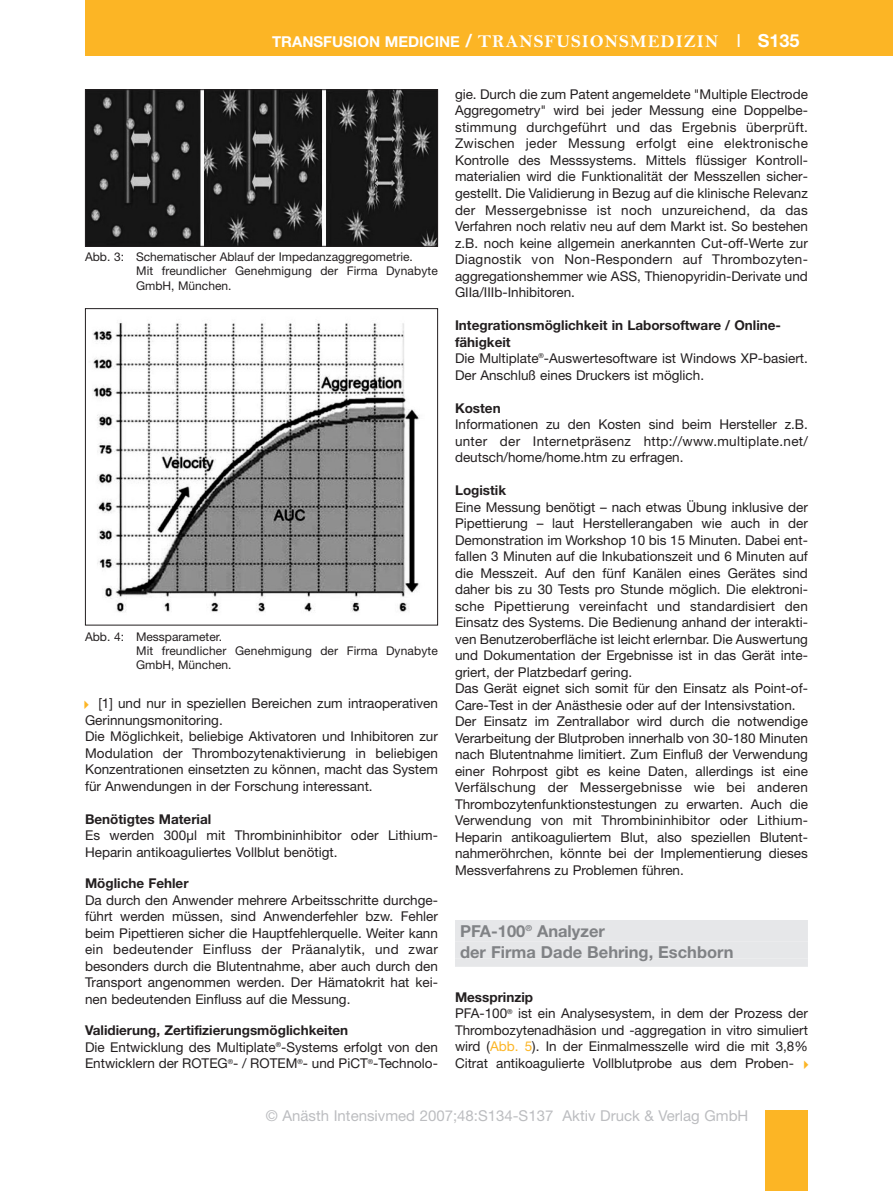
<style>
.page{position:relative;width:893px;height:1191px;background:#fff}
.page>*{position:absolute;margin:0;border:0;box-sizing:border-box;transform-origin:0 0}
.t1{font:700 16.5px/21.3px "Helvetica Neue";color:#808285}
.t2{font:15px "Helvetica Neue";color:#bcbdc0}
.t3{font:700 15px "Helvetica Neue";color:#fff}
.t4{font:13.5px/16.5px "Helvetica Neue";color:#231f20}
.t5{font:700 13.5px "Helvetica Neue";color:#231f20}
.t6{font:12px/14.2px "Helvetica Neue";color:#231f20}
.s1{font-size:18px}
.s2{font-family:"Bell MT Bold";font-weight:400;font-size:18px}
.s3{font-weight:400;font-size:18px}
.s4{font-weight:700}
.s5{color:#fcb525}
</style>
<div class="page">
<div style="left:85px;top:0;width:808px;height:55px;background:#fcb525"></div>
<div style="left:765px;top:1110px;width:43px;height:81px;background:#fcb525"></div>
<div style="left:455px;top:920px;width:353px;height:17px;background:#e6e7e9"></div>
<hr style="left:455px;top:937px;width:353px;height:4px;background:#e6e7e9">
<div style="left:455px;top:941px;width:353px;height:17px;background:#e6e7e9"></div>
<div style="left:455px;top:958px;width:353px;height:8px;background:#e6e7e9"></div>
<img style="left:87px;top:91px;width:349px;height:154px">
<div style="left:85px;top:89px;width:353px;height:158px;border:1px solid #231f20"></div>
<img style="left:92px;top:323px;width:328px;height:290px">
<div style="left:85px;top:308px;width:353px;height:317px;border:1px solid #231f20"></div>
<p class="t3" style="left:272px;top:36px;width:529px">TRANSFUSION MEDICINE <span class="s1">/</span> <span class="s2">TRANSFUSIONSMEDIZIN</span> <span class="s3">I</span> <span class="s1">S135</span></p>
<p class="t6" style="left:136px;top:251px;width:303px;text-indent:-51px">Abb. 3: Schematischer Ablauf der Impedanzaggregometrie.<br>Mit freundlicher Genehmigung der Firma Dynabyte<br>GmbH, München.</p>
<p class="t6" style="left:136px;top:630px;width:303px;text-indent:-51px">Abb. 4: Messparameter.<br>Mit freundlicher Genehmigung der Firma Dynabyte<br>GmbH, München.</p>
<p class="t4" style="left:85px;top:696px;width:354px;text-indent:13px">[1] und nur in speziellen Bereichen zum intraoperativen Ge rinnungsmonitoring.<br>Die Möglichkeit, beliebige Aktivatoren und Inhibitoren zur Modulation der Thrombozytenaktivierung in beliebigen Konzentrationen einsetzten zu können, macht das System für Anwendungen in der Forschung interessant.</p>
<p class="t5" style="left:85px;top:814px;width:128px">Benötigtes Material</p>
<p class="t4" style="left:85px;top:828px;width:354px">Es werden 300µl mit Thrombininhibitor oder Lithium-<br>Heparin antikoaguliertes Vollblut benötigt.</p>
<p class="t5" style="left:85px;top:878px;width:105px">Mögliche Fehler</p>
<p class="t4" style="left:85px;top:893px;width:354px;text-align:justify">Da durch den Anwender mehrere Arbeitsschritte durchge&shy;führt werden müssen, sind Anwenderfehler bzw. Fehler beim Pipettieren sicher die Hauptfehlerquelle. Weiter kann ein bedeutender Einfluss der Präanalytik, und zwar besonders durch die Blutentnahme, aber auch durch den Transport angenommen werden. Der Hämatokrit hat kei&shy;nen bedeutenden Einfluss auf die Messung.</p>
<p class="t4" style="left:85px;top:1023px;width:354px"><span class="s4">Validierung, Zertifizierungsmöglichkeiten<br></span>Die Entwicklung des Multiplate<sup>®</sup>-Systems erfolgt von den<br>Entwicklern der ROTEG<sup>®</sup>- / ROTEM<sup>®</sup>- und PiCT<sup>®</sup>-Technolo -</p>
<p class="t4" style="left:455px;top:87px;width:354px;text-align:justify">gie. Durch die zum Patent angemeldete "Multiple Electrode Aggregometry" wird bei jeder Messung eine Doppel be - stimmung durchgeführt und das Ergebnis überprüft.<br>Zwischen jeder Messung erfolgt eine elektronische Kontrolle des Messsystems. Mittels flüssiger Kontroll - materialien wird die Funktionalität der Messzellen sicher&shy;gestellt. Die Validierung in Bezug auf die klinische Relevanz der Messergebnisse ist noch unzureichend, da das Verfahren noch relativ neu auf dem Markt ist. So bestehen z.B. noch keine allgemein anerkannten Cut-off-Werte zur Diagnostik von Non-Respondern auf Thrombozyten - aggregations hemmer wie ASS, Thienopyridin-Derivate und GIIa/IIIb-Inhibitoren.</p>
<p class="t4" style="left:455px;top:318px;width:354px"><span class="s4">Integrations möglichkeit in Laborsoftware / Online - fähigkeit<br></span>Die Multiplate<sup>®</sup>-Auswertesoftware ist Windows XP-basiert.<br>Der Anschluß eines Druckers ist möglich.</p>
<p class="t5" style="left:455px;top:403px;width:47px">Kosten</p>
<p class="t4" style="left:455px;top:417px;width:354px;text-align:justify">Informationen zu den Kosten sind beim Hersteller z.B. unter der Internetpräsenz http://www.multiplate.net/ deutsch/home/home.htm zu erfragen.</p>
<p class="t5" style="left:455px;top:485px;width:53px">Logistik</p>
<p class="t4" style="left:455px;top:500px;width:354px">Eine Messung benötigt – nach etwas Übung inklusive der Pipettierung – laut Herstellerangaben wie auch in der Demonstration im Workshop 10 bis 15 Minuten. Dabei ent&shy;fallen 3 Minuten auf die Inkubationszeit und 6 Minuten auf die Messzeit. Auf den fünf Kanälen eines Gerätes sind daher bis zu 30 Tests pro Stunde möglich. Die elektroni&shy;sche Pipettierung vereinfacht und standardisiert den Einsatz des Systems. Die Bedienung anhand der interakti&shy;ven Benutzeroberfläche ist leicht erlernbar. Die Auswertung und Dokumentation der Ergebnisse ist in das Gerät inte&shy;griert, der Platzbedarf gering.<br>Das Gerät eignet sich somit für den Einsatz als Point-of-Care-Test in der Anästhesie oder auf der Intensivstation.<br>Der Einsatz im Zentrallabor wird durch die notwendige Verarbeitung der Blutproben innerhalb von 30-180 Minuten nach Blutentnahme limitiert. Zum Einfluß der Verwendung einer Rohrpost gibt es keine Daten, allerdings ist eine Verfälschung der Messergebnisse wie bei anderen Thrombozytenfunktionstestungen zu erwarten. Auch die Verwendung von mit Thrombininhibitor oder Lithium-Heparin antikoaguliertem Blut, also speziellen Blut ent - nahme röhrchen, könnte bei der Implementierung dieses Messverfahrens zu Problemen führen.</p>
<p class="t1" style="left:460px;top:922px;width:275px">PFA-100<sup>®</sup> Analyzer<br>der Firma Dade Behring, Eschborn</p>
<p class="t4" style="left:455px;top:990px;width:354px"><span class="s4">Messprinzip<br></span>PFA-100<sup>®</sup> ist ein Analysesystem, in dem der Prozess der Thrombozytenadhäsion und -aggregation in vitro simuliert wird (<span class="s5">Abb. 5</span>). In der Einmalmesszelle wird die mit 3,8% Citrat antikoagulierte Vollblutprobe aus dem Proben -</p>
<p class="t2" style="left:266px;top:1110px;width:484px">© Anästh Intensivmed 2007;48:S134-S137 Aktiv Druck &amp; Verlag GmbH</p>
</div>
